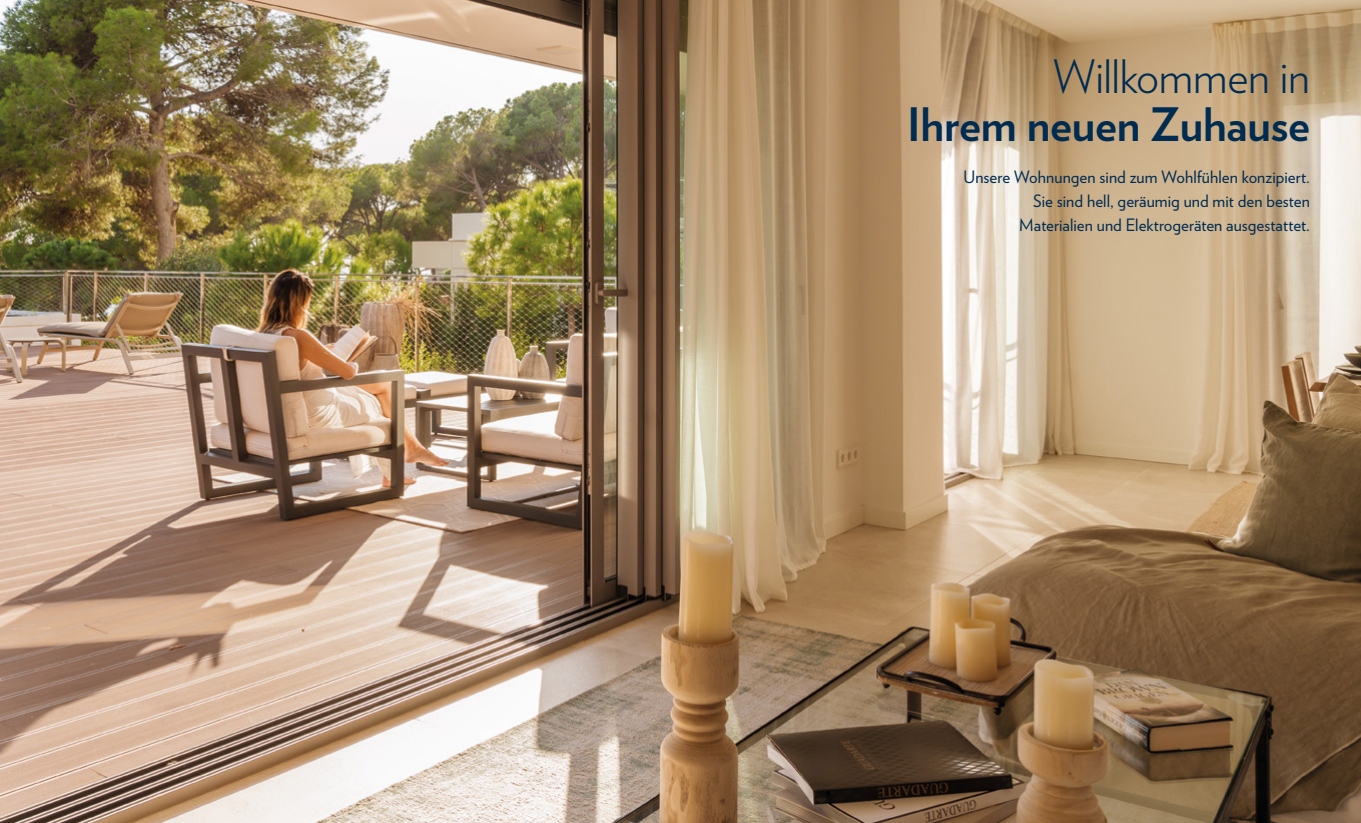
<style>
.page{position:relative;width:1361px;height:823px;background:#fff}
.page>*{position:absolute;margin:0;border:0;box-sizing:border-box;transform-origin:0 0}
.t1{font:700 46px "Verlag";letter-spacing:-.005em;color:#002c52}
.t2{font:300 46px "Verlag";letter-spacing:-.01em;color:#002c52}
.t3{font:17px/24px "Verlag";letter-spacing:.005em;color:#002c52;text-align:right}
</style>
<div class="page">
<img style="left:0;top:0;width:1361px;height:822px">
<h1 class="t2" style="left:1052px;top:43px;width:259px">Willkommen in</h1>
<h1 class="t1" style="left:907px;top:88px;width:404px">Ihrem neuen Zuhause</h1>
<p class="t3" style="left:963px;top:164px;width:348px">Unsere Wohnungen sind zum Wohlfühlen konzipiert.<br>Sie sind hell, geräumig und mit den besten<br>Materialien und Elektrogeräten ausgestattet.</p>
</div>
